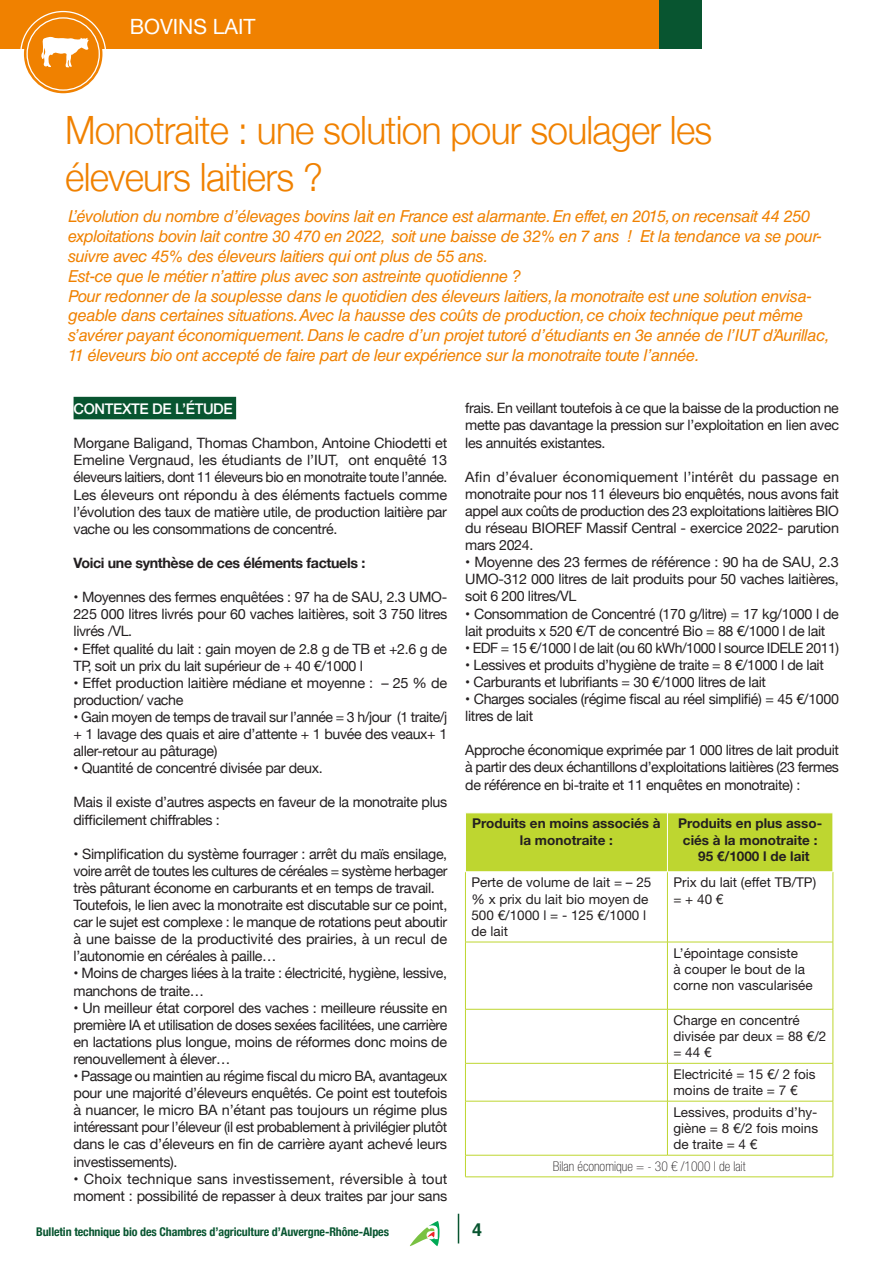
<style>
.page{position:relative;width:893px;height:1263px;background:#fff}
.page>*{position:absolute;margin:0;border:0;box-sizing:border-box;transform-origin:0 0}
.t1{font:300 39px/46.8px "Helvetica Neue";letter-spacing:-.02em;color:#f08100;scale:.95 1}
.t2{font:21px "Helvetica Neue";color:#fff}
.t3{font:700 18px "Helvetica";color:#085530}
.t4{font:italic 16.5px/19.8px "Helvetica LT Std";letter-spacing:-.025em;color:#f08100}
.t5{font:500 14.7px "Helvetica Neue";letter-spacing:-.025em;color:#fff}
.t6{font:14.25px/17.1px "Helvetica Neue";letter-spacing:-.025em;color:#231f20;text-align:justify}
.t7{font:700 14.25px "Helvetica Neue";letter-spacing:-.025em;color:#231f20}
.t8{font:13.5px/16.2px "Helvetica Neue LT Std";color:#231f20}
.t9{font:700 13.5px/16.2px "Helvetica Neue LT Std";color:#231f20;text-align:center}
.t10{font:100 condensed 13.5px "Helvetica Neue LT Std";color:#231f20}
.t11{font:700 condensed 12px "Helvetica Neue";letter-spacing:-.01em;color:#085530}
</style>
<div class="page">
<div style="left:0;top:0;width:702px;height:48px;background:#085530"></div>
<div style="left:0;top:0;width:659px;height:48px;background:#f08100"></div>
<svg style="left:410px;top:1221px;width:30px;height:25px"></svg>
<svg style="left:458px;top:1214px;width:1px;height:29px"></svg>
<div style="left:24px;top:15px;width:78px;height:78px;background:#f08100;border-radius:50%"></div>
<div style="left:26px;top:17px;width:74px;height:74px;border:1px solid #fff;border-radius:50%"></div>
<svg style="left:41px;top:36px;width:48px;height:31px"></svg>
<div style="left:74px;top:397px;width:162px;height:22px;background:#085530"></div>
<div style="left:466px;top:813px;width:367px;height:58px;background:#bed630"></div>
<hr style="left:465px;top:872px;width:1px;height:70px;background:#bed630">
<hr style="left:667px;top:872px;width:1px;height:70px;background:#bed630">
<hr style="left:833px;top:872px;width:1px;height:70px;background:#bed630">
<hr style="left:465px;top:942px;width:202px;height:1px;background:#bed630">
<hr style="left:465px;top:942px;width:1px;height:67px;background:#bed630">
<hr style="left:667px;top:942px;width:166px;height:1px;background:#bed630">
<hr style="left:667px;top:942px;width:1px;height:67px;background:#bed630">
<hr style="left:833px;top:942px;width:1px;height:67px;background:#bed630">
<hr style="left:465px;top:1009px;width:202px;height:1px;background:#bed630">
<hr style="left:465px;top:1009px;width:1px;height:54px;background:#bed630">
<hr style="left:667px;top:1009px;width:166px;height:1px;background:#bed630">
<hr style="left:667px;top:1009px;width:1px;height:54px;background:#bed630">
<hr style="left:833px;top:1009px;width:1px;height:54px;background:#bed630">
<hr style="left:465px;top:1063px;width:202px;height:1px;background:#bed630">
<hr style="left:465px;top:1063px;width:1px;height:38px;background:#bed630">
<hr style="left:667px;top:1063px;width:166px;height:1px;background:#bed630">
<hr style="left:667px;top:1063px;width:1px;height:38px;background:#bed630">
<hr style="left:833px;top:1063px;width:1px;height:38px;background:#bed630">
<hr style="left:465px;top:1101px;width:202px;height:1px;background:#bed630">
<hr style="left:465px;top:1101px;width:1px;height:54px;background:#bed630">
<hr style="left:667px;top:1101px;width:166px;height:1px;background:#bed630">
<hr style="left:667px;top:1101px;width:1px;height:54px;background:#bed630">
<hr style="left:833px;top:1101px;width:1px;height:54px;background:#bed630">
<hr style="left:465px;top:1155px;width:202px;height:1px;background:#bed630">
<svg style="left:465px;top:1155px;width:1px;height:21px"></svg>
<hr style="left:667px;top:1155px;width:166px;height:1px;background:#bed630">
<svg style="left:833px;top:1155px;width:1px;height:22px"></svg>
<hr style="left:465px;top:1176px;width:202px;height:1px;background:#bed630">
<hr style="left:667px;top:1176px;width:166px;height:1px;background:#bed630">
<hr style="left:667px;top:813px;width:1px;height:58px;background:#fff">
<h2 class="t2" style="left:130px;top:12px;width:127px">BOVINS LAIT</h2>
<p class="t1" style="left:65px;top:104px;width:683px">Monotraite : une solution pour soulager les éleveurs laitiers ?</p>
<p class="t4" style="left:68px;top:207px;width:755px">L’évolution du nombre d’élevages bovins lait en France est alarmante. En effet, en 2015, on recensait 44 250 exploitations bovin lait contre 30 470 en 2022, soit une baisse de 32% en 7 ans ! Et la tendance va se pour&shy;suivre avec 45% des éleveurs laitiers qui ont plus de 55 ans.</p>
<p class="t4" style="left:68px;top:266px;width:455px">Est-ce que le métier n’attire plus avec son astreinte quotidienne ?</p>
<p class="t4" style="left:68px;top:286px;width:763px">Pour redonner de la souplesse dans le quotidien des éleveurs laitiers, la monotraite est une solution envisa&shy;geable dans certaines situations.Avec la hausse des coûts de production, ce choix technique peut même s’avérer payant économiquement. Dans le cadre d’un projet tutoré d’étudiants en 3e année de l’IUT d’Aurillac, 11 éleveurs bio ont accepté de faire part de leur expérience sur la monotraite toute l’année.</p>
<p class="t5" style="left:74px;top:397px;width:161px">CONTEXTE DE L’ÉTUDE</p>
<p class="t6" style="left:74px;top:435px;width:375px">Morgane Baligand, Thomas Chambon, Antoine Chiodetti et Emeline Vergnaud, les étudiants de l’IUT, ont enquêté 13 éleveurs laitiers, dont 11 éleveurs bio en monotraite toute l’année.</p>
<p class="t6" style="left:74px;top:487px;width:375px">Les éleveurs ont répondu à des éléments factuels comme l’évolution des taux de matière utile, de production laitière par vache ou les consommations de concentré.</p>
<p class="t7" style="left:74px;top:552px;width:293px">Voici une synthèse de ces éléments factuels :</p>
<p class="t6" style="left:74px;top:589px;width:375px">• Moyennes des fermes enquêtées : 97 ha de SAU, 2.3 UMO-225 000 litres livrés pour 60 vaches laitières, soit 3 750 litres livrés /VL.</p>
<p class="t6" style="left:74px;top:641px;width:375px">• Effet qualité du lait : gain moyen de 2.8 g de TB et +2.6 g de<br>TP, soit un prix du lait supérieur de + 40 €/1000 l</p>
<p class="t6" style="left:74px;top:675px;width:375px">• Effet production laitière médiane et moyenne : – 25 % de production/ vache</p>
<p class="t6" style="left:74px;top:709px;width:375px">• Gain moyen de temps de travail sur l’année = 3 h/jour (1 traite/j + 1 lavage des quais et aire d’attente + 1 buvée des veaux+ 1 aller-retour au pâturage)</p>
<p class="t6" style="left:74px;top:760px;width:251px">• Quantité de concentré divisée par deux.</p>
<p class="t6" style="left:74px;top:795px;width:375px">Mais il existe d’autres aspects en faveur de la monotraite plus difficilement chiffrables :</p>
<p class="t6" style="left:74px;top:846px;width:375px">• Simplification du système fourrager : arrêt du maïs ensilage, voire arrêt de toutes les cultures de céréales = système herbager très pâturant économe en carburants et en temps de travail.</p>
<p class="t6" style="left:74px;top:897px;width:375px">Toutefois, le lien avec la monotraite est discutable sur ce point, car le sujet est complexe : le manque de rotations peut aboutir à une baisse de la productivité des prairies, à un recul de l’autonomie en céréales à paille…</p>
<p class="t6" style="left:74px;top:966px;width:375px">• Moins de charges liées à la traite : électricité, hygiène, lessive, manchons de traite…</p>
<p class="t6" style="left:74px;top:1000px;width:375px">• Un meilleur état corporel des vaches : meilleure réussite en première IA et utilisation de doses sexées facilitées, une carrière en lactations plus longue, moins de réformes donc moins de renouvellement à élever…</p>
<p class="t6" style="left:74px;top:1068px;width:375px">• Passage ou maintien au régime fiscal du micro BA, avantageux pour une majorité d’éleveurs enquêtés. Ce point est toutefois à nuancer, le micro BA n’étant pas toujours un régime plus intéressant pour l’éleveur (il est probablement à privilégier plutôt dans le cas d’éleveurs en fin de carrière ayant achevé leurs investissements).</p>
<p class="t6" style="left:74px;top:1171px;width:375px">• Choix technique sans investissement, réversible à tout moment : possibilité de repasser à deux traites par jour sans</p>
<p class="t6" style="left:465px;top:400px;width:375px">frais. En veillant toutefois à ce que la baisse de la production ne mette pas davantage la pression sur l’exploitation en lien avec les annuités existantes.</p>
<p class="t6" style="left:465px;top:469px;width:375px">Afin d’évaluer économiquement l’intérêt du passage en monotraite pour nos 11 éleveurs bio enquêtés, nous avons fait appel aux coûts de production des 23 exploitations laitières BIO du réseau BIOREF Massif Central - exercice 2022- parution mars 2024.</p>
<p class="t6" style="left:465px;top:554px;width:375px">• Moyenne des 23 fermes de référence : 90 ha de SAU, 2.3<br>UMO-312 000 litres de lait produits pour 50 vaches laitières, soit 6 200 litres/VL</p>
<p class="t6" style="left:465px;top:606px;width:375px">• Consommation de Concentré (170 g/litre) = 17 kg/1000 l de lait produits x 520 €/T de concentré Bio = 88 €/1000 l de lait</p>
<p class="t6" style="left:465px;top:640px;width:375px">• EDF = 15 €/1000 l de lait (ou 60 kWh/1000 l source IDELE 2011)</p>
<p class="t6" style="left:465px;top:657px;width:360px">• Lessives et produits d’hygiène de traite = 8 €/1000 l de lait</p>
<p class="t6" style="left:465px;top:674px;width:302px">• Carburants et lubrifiants = 30 €/1000 litres de lait</p>
<p class="t6" style="left:465px;top:691px;width:375px">• Charges sociales (régime fiscal au réel simplifié) = 45 €/1000 litres de lait</p>
<p class="t6" style="left:465px;top:742px;width:375px">Approche économique exprimée par 1 000 litres de lait produit à partir des deux échantillons d’exploitations laitières (23 fermes de référence en bi-traite et 11 enquêtes en monotraite) :</p>
<p class="t9" style="left:472px;top:815px;width:190px">Produits en moins associés à la monotraite :</p>
<p class="t9" style="left:678px;top:815px;width:145px">Produits en plus asso&shy;ciés à la monotraite :</p>
<p class="t9" style="left:698px;top:848px;width:113px">95 €/1000 l de lait</p>
<p class="t8" style="left:471px;top:874px;width:181px">Perte de volume de lait = – 25 % x prix du lait bio moyen de<br>500 €/1000 l = - 125 €/1000 l de lait</p>
<p class="t8" style="left:673px;top:874px;width:144px">Prix du lait (effet TB/TP) = + 40 €</p>
<p class="t8" style="left:673px;top:944px;width:141px">L’épointage consiste<br>à couper le bout de la corne non vascularisée</p>
<p class="t8" style="left:673px;top:1012px;width:154px">Charge en concentré divisée par deux = 88 €/2 = 44 €</p>
<p class="t8" style="left:673px;top:1066px;width:144px">Electricité = 15 €/ 2 fois moins de traite = 7 €</p>
<p class="t8" style="left:673px;top:1104px;width:146px;text-align:justify">Lessives, produits d’hy&shy;giène = 8 €/2 fois moins de traite = 4 €</p>
<p class="t10" style="left:553px;top:1158px;width:194px">Bilan économique = - 30 € /1000 l de lait</p>
<p class="t11" style="left:36px;top:1222px;width:354px">Bulletin technique bio des Chambres d’agriculture d’Auvergne-Rhône-Alpes</p>
<p class="t3" style="left:472px;top:1215px;width:12px">4</p>
</div>
